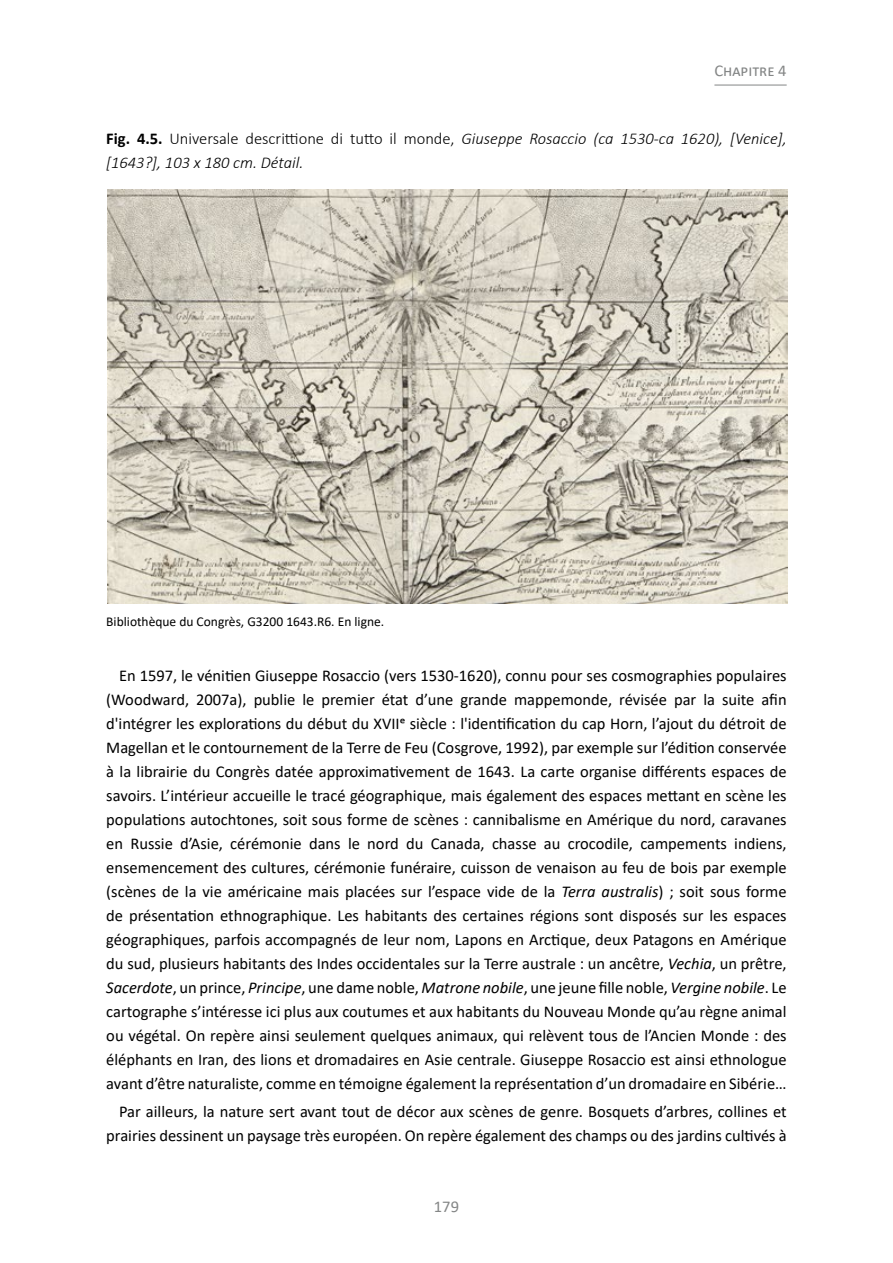
<style>
.page{position:relative;width:893px;height:1263px;background:#fff}
.page>*{position:absolute;margin:0;border:0;box-sizing:border-box;transform-origin:0 0}
.t1{font:16.5px/24px "Calibri";color:#000;text-align:justify}
.t2{font:italic 300 16.5px/24px "Calibri";color:#000}
.t3{font:16.5px "Calibri";color:#848686}
.t4{font:13.5px "Calibri";color:#000}
.s1{font-weight:700;font-style:normal}
.s2{font-style:normal}
.s3{font-style:italic}
</style>
<div class="page">
<hr style="left:714px;top:85px;width:73px;height:1px;background:#848686">
<img style="left:108px;top:189px;width:680px;height:415px">
<p class="t3" style="left:714px;top:59px;width:74px">Chapitre 4</p>
<p class="t2" style="left:106px;top:127px;width:682px"><span class="s1">Fig. 4.5.</span> <span class="s2">Universale descrittione di tutto il monde,</span> Giuseppe Rosaccio (ca 1530-ca 1620), [Venice], [1643?], 103 x 180 cm. Détail.</p>
<p class="t4" style="left:106px;top:612px;width:279px">Bibliothèque du Congrès, G3200 1643.R6. En ligne.</p>
<p class="t1" style="left:106px;top:663px;width:682px;text-indent:13px">En 1597, le vénitien Giuseppe Rosaccio (vers 1530-1620), connu pour ses cosmographies populaires (Woodward, 2007a), publie le premier état d’une grande mappemonde, révisée par la suite afin d'intégrer les explorations du début du XVIIe siècle : l'identification du cap Horn, l’ajout du détroit de Magellan et le contournement de la Terre de Feu (Cosgrove, 1992), par exemple sur l’édition conservée à la librairie du Congrès datée approximativement de 1643. La carte organise différents espaces de savoirs. L’intérieur accueille le tracé géographique, mais également des espaces mettant en scène les populations autochtones, soit sous forme de scènes : cannibalisme en Amérique du nord, caravanes en Russie d’Asie, cérémonie dans le nord du Canada, chasse au crocodile, campements indiens, ensemencement des cultures, cérémonie funéraire, cuisson de venaison au feu de bois par exemple (scènes de la vie américaine mais placées sur l’espace vide de la <span class="s3">Terra australis</span>) ; soit sous forme de présentation ethnographique. Les habitants des certaines régions sont disposés sur les espaces géographiques, parfois accompagnés de leur nom, Lapons en Arctique, deux Patagons en Amérique du sud, plusieurs habitants des Indes occidentales sur la Terre australe : un ancêtre, <span class="s3">Vechia</span>, un prêtre, <span class="s3">Sacerdote</span>, un prince, <span class="s3">Principe</span>, une dame noble, <span class="s3">Matrone nobile</span>, une jeune fille noble, <span class="s3">Vergine nobile</span>. Le cartographe s’intéresse ici plus aux coutumes et aux habitants du Nouveau Monde qu’au règne animal ou végétal. On repère ainsi seulement quelques animaux, qui relèvent tous de l’Ancien Monde : des éléphants en Iran, des lions et dromadaires en Asie centrale. Giuseppe Rosaccio est ainsi ethnologue avant d’être naturaliste, comme en témoigne également la représentation d’un dromadaire en Sibérie…</p>
<p class="t1" style="left:106px;top:1099px;width:682px;text-align:right">Par ailleurs, la nature sert avant tout de décor aux scènes de genre. Bosquets d’arbres, collines et prairies dessinent un paysage très européen. On repère également des champs ou des jardins cultivés à</p>
<p class="t3" style="left:434px;top:1195px;width:27px">179</p>
</div>
